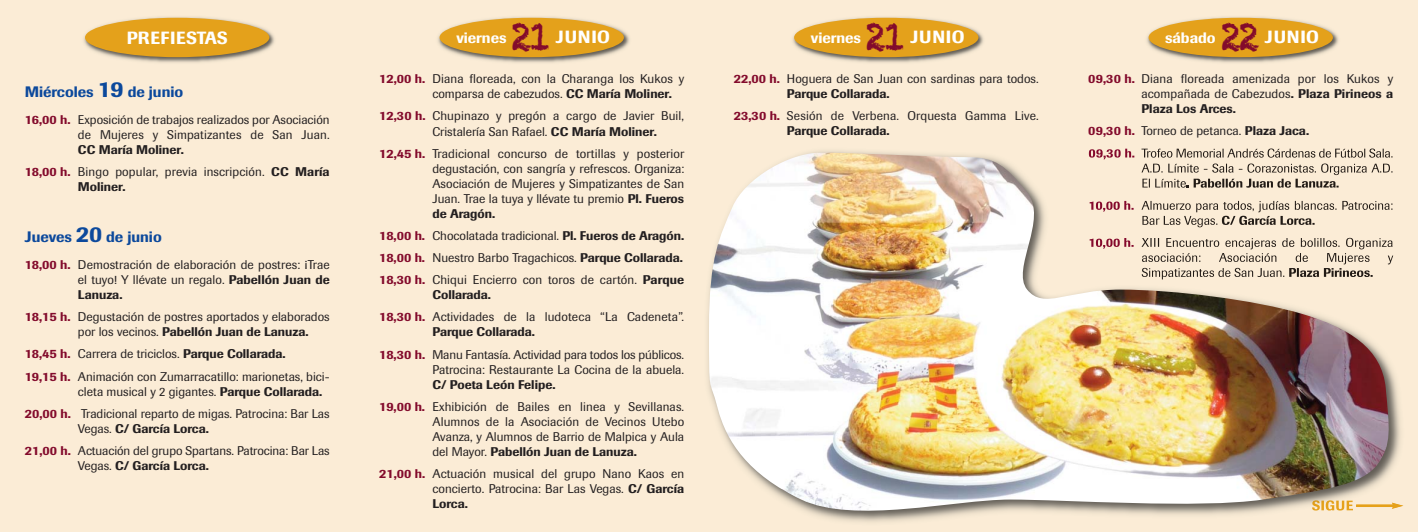
<style>
.page{position:relative;width:1418px;height:532px;background:#fff}
.page>*{position:absolute;margin:0;border:0;box-sizing:border-box;transform-origin:0 0}
.t1{font:500 17.5px "Imago";letter-spacing:.04em;color:#fff}
.t2{font:500 17.5px "Imago";letter-spacing:.02em;color:#fff}
.t3{font:500 15px "Imago";color:#0c499c}
.t4{font:500 15px "Imago";color:#fff}
.t5{font:12.5px/15px "Imago";letter-spacing:.005em;color:#231f20}
.t6{font:500 12.5px "Imago";color:#231f20}
.s1{font-size:22.5px}
.s2{font-weight:500;color:#830b2c}
.s3{font-weight:500}
.s4{font-weight:400}
.s5{font-family:"Chalkduster";font-weight:400;font-size:38.5px;color:#830b2c}
</style>
<div class="page">
<div style="left:0;top:0;width:1417px;height:531px;background:#fbecd6"></div>
<img style="left:793px;top:17px;width:191px;height:46px">
<div style="left:794px;top:18px;width:184px;height:39px;background:#e4a11b;border-radius:50%"></div>
<img style="left:1147px;top:17px;width:192px;height:46px">
<div style="left:1148px;top:18px;width:184px;height:39px;background:#e4a11b;border-radius:50%"></div>
<img style="left:84px;top:17px;width:191px;height:46px">
<div style="left:85px;top:18px;width:184px;height:39px;background:#e4a11b;border-radius:50%"></div>
<img style="left:438px;top:17px;width:192px;height:46px">
<div style="left:439px;top:18px;width:185px;height:39px;background:#e4a11b;border-radius:50%"></div>
<img style="left:707px;top:148px;width:697px;height:374px">
<img style="left:1088px;top:149px;width:46px;height:3px">
<img style="left:1141px;top:149px;width:91px;height:3px">
<img style="left:1389px;top:502px;width:14px;height:6px">
<img style="left:709px;top:152px;width:680px;height:359px">
<h1 class="t2" style="left:127px;top:32px;width:103px">PREFIESTAS</h1>
<p class="t3" style="left:25px;top:86px;width:160px">Miércoles <span class="s1">19</span> de junio</p>
<p class="t5" style="left:25px;top:113px;width:306px;text-align:right"><span class="s2">16,00 h.</span> Exposición de trabajos realizados por Asociación de Mujeres y Simpatizantes de San Juan.</p>
<p class="t5" style="left:25px;top:139px;width:306px;line-height:22.1px;text-indent:53px"><span class="s3">CC María Moliner.<br></span><span class="s2">18,00 h.</span> Bingo popular, previa inscripción. <span class="s3">CC María</span></p>
<p class="t6" style="left:78px;top:182px;width:49px">Moliner.</p>
<p class="t3" style="left:25px;top:231px;width:138px">Jueves <span class="s1">20</span> de junio</p>
<p class="t5" style="left:78px;top:258px;width:253px;text-align:justify;text-indent:-53px"><span class="s2">18,00 h.</span> Demostración de elaboración de postres: ¡Trae el tuyo! Y llévate un regalo. <span class="s3">Pabellón Juan de Lanuza.</span></p>
<p class="t5" style="left:78px;top:310px;width:253px;text-indent:-53px"><span class="s2">18,15 h.</span> Degustación de postres aportados y elaborados por los vecinos. <span class="s3">Pabellón Juan de Lanuza.</span></p>
<p class="t5" style="left:25px;top:344px;width:306px;line-height:22.1px"><span class="s2">18,45 h.</span> Carrera de triciclos. <span class="s3">Parque Collarada.<br></span><span class="s2">19,15 h.</span> Animación con Zumarracatillo: marionetas, bici -</p>
<p class="t5" style="left:25px;top:381px;width:306px;line-height:22.1px;text-indent:53px">cleta musical y 2 gigantes. <span class="s3">Parque Collarada.<br></span><span class="s2">20,00 h.</span> Tradicional reparto de migas. Patrocina: Bar Las</p>
<p class="t5" style="left:25px;top:418px;width:306px;line-height:22.1px;text-indent:53px">Vegas. <span class="s3">C/ García Lorca.<br></span><span class="s2">21,00 h.</span> Actuación del grupo Spartans. Patrocina: Bar Las</p>
<p class="t6" style="left:78px;top:461px;width:132px"><span class="s4">Vegas.</span> C/ García Lorca.</p>
<p class="t4" style="left:456px;top:32px;width:52px">viernes</p>
<h1 class="t1" style="left:511px;top:30px;width:101px"><span class="s5">21</span> JUNIO</h1>
<p class="t4" style="left:810px;top:32px;width:52px">viernes</p>
<h1 class="t1" style="left:865px;top:30px;width:101px"><span class="s5">21</span> JUNIO</h1>
<p class="t4" style="left:1165px;top:32px;width:52px">sábado</p>
<h1 class="t1" style="left:1220px;top:30px;width:100px"><span class="s5">22</span> JUNIO</h1>
<p class="t5" style="left:432px;top:73px;width:253px;text-indent:-53px"><span class="s2">12,00 h.</span> Diana floreada, con la Charanga los Kukos y comparsa de cabezudos. <span class="s3">CC María Moliner.</span></p>
<p class="t5" style="left:432px;top:110px;width:253px;text-indent:-53px"><span class="s2">12,30 h.</span> Chupinazo y pregón a cargo de Javier Buil,<br>Cristalería San Rafael. <span class="s3">CC María Moliner.</span></p>
<p class="t5" style="left:432px;top:147px;width:253px;text-align:justify;text-indent:-53px"><span class="s2">12,45 h.</span> Tradicional concurso de tortillas y posterior degustación, con sangría y refrescos. Organiza:<br>Asociación de Mujeres y Simpatizantes de San Juan. Trae la tuya y llévate tu premio <span class="s3">Pl. Fueros de Aragón.</span></p>
<p class="t5" style="left:379px;top:226px;width:306px;line-height:22.1px;text-align:justify"><span class="s2">18,00 h.</span> Chocolatada tradicional. <span class="s3">Pl. Fueros de Aragón.<br></span><span class="s2">18,00 h.</span> Nuestro Barbo Tragachicos. <span class="s3">Parque Collarada.<br></span><span class="s2">18,30 h.</span> Chiqui Encierro con toros de cartón. <span class="s3">Parque</span></p>
<p class="t5" style="left:379px;top:285px;width:306px;line-height:22.1px;text-indent:53px"><span class="s3">Collarada.<br></span><span class="s2">18,30 h.</span> Actividades de la ludoteca “La Cadeneta”.</p>
<p class="t5" style="left:379px;top:322px;width:306px;line-height:22.1px;text-indent:53px"><span class="s3">Parque Collarada.<br></span><span class="s2">18,30 h.</span> Manu Fantasía. Actividad para todos los públicos.</p>
<p class="t5" style="left:432px;top:363px;width:253px">Patrocina: Restaurante La Cocina de la abuela.</p>
<p class="t5" style="left:379px;top:374px;width:306px;line-height:22.1px;text-indent:53px"><span class="s3">C/ Poeta León Felipe.<br></span><span class="s2">19,00 h.</span> Exhibición de Bailes en linea y Sevillanas.</p>
<p class="t5" style="left:432px;top:415px;width:253px;text-align:justify">Alumnos de la Asociación de Vecinos Utebo Avanza, y Alumnos de Barrio de Malpica y Aula del Mayor. <span class="s3">Pabellón Juan de Lanuza.</span></p>
<p class="t5" style="left:432px;top:467px;width:253px;text-align:justify;text-indent:-53px"><span class="s2">21,00 h.</span> Actuación musical del grupo Nano Kaos en concierto. Patrocina: Bar Las Vegas. <span class="s3">C/ García Lorca.</span></p>
<p class="t5" style="left:787px;top:73px;width:253px;text-indent:-53px"><span class="s2">22,00 h.</span> Hoguera de San Juan con sardinas para todos.<br><span class="s3">Parque Collarada.</span></p>
<p class="t5" style="left:787px;top:110px;width:253px;text-indent:-53px"><span class="s2">23,30 h.</span> Sesión de Verbena. Orquesta Gamma Live.<br><span class="s3">Parque Collarada.</span></p>
<p class="t5" style="left:1141px;top:73px;width:253px;text-align:justify;text-indent:-53px"><span class="s2">09,30 h.</span> Diana floreada amenizada por los Kukos y acompañada de Cabezudos<span class="s3">. Plaza Pirineos a Plaza Los Arces.</span></p>
<p class="t5" style="left:1088px;top:125px;width:222px"><span class="s2">09,30 h.</span> Torneo de petanca. <span class="s3">Plaza Jaca.</span></p>
</div>
